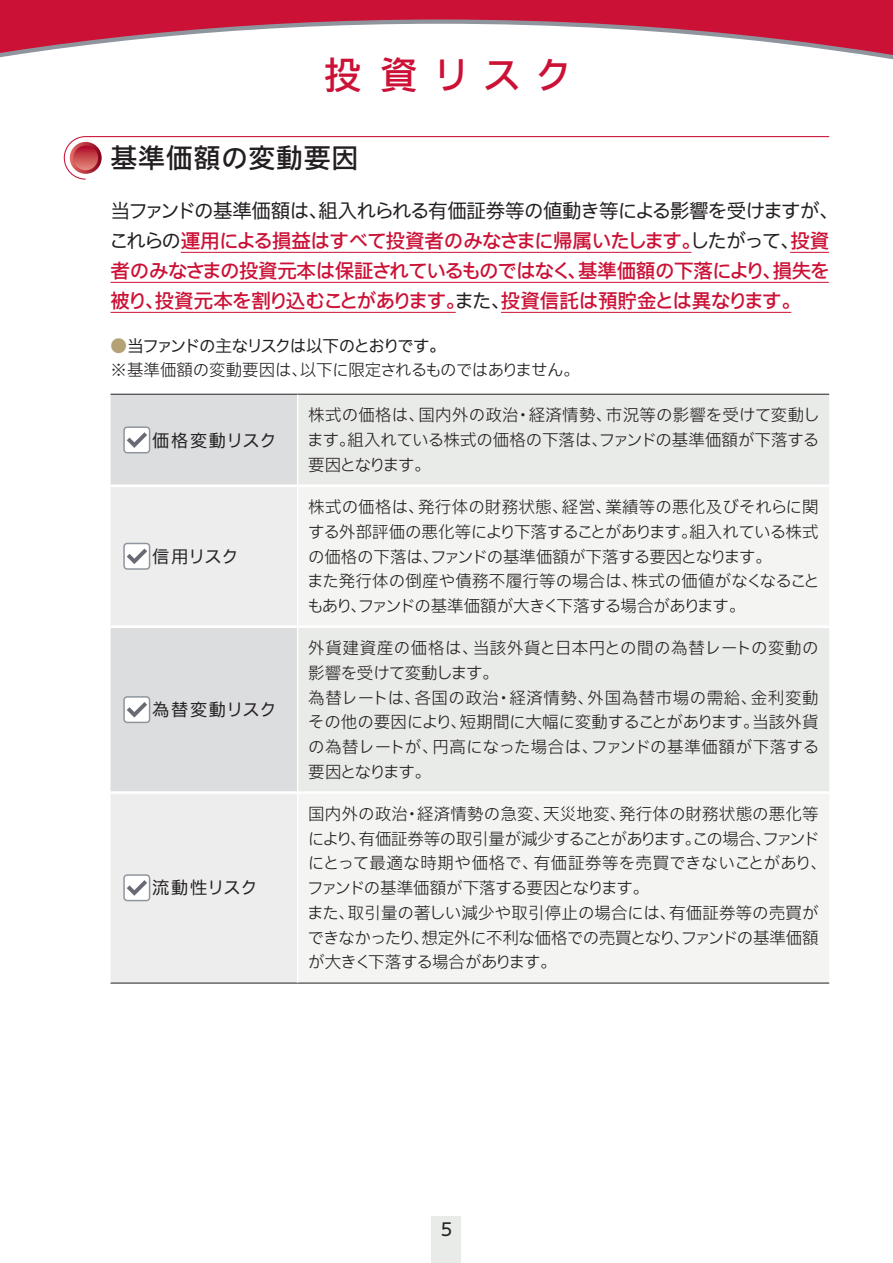
<style>
.page{position:relative;width:893px;height:1263px;background:#fff}
.page>*{position:absolute;margin:0;border:0;box-sizing:border-box;transform-origin:0 0}
.t1{font:37.5px "Iwa UCDA Goth Std Md 90 pv RKSJ H";letter-spacing:.385em;color:#cb1136}
.t2{font:27px "Iwa UCDA Goth Std Md 90 pv RKSJ H";letter-spacing:.025em;color:#231f20}
.t3{font:19.5px/30px "Iwa UCDA Goth Std Md 90 pv RKSJ H";letter-spacing:-.025em;color:#cb1136;text-align:justify}
.t4{font:19.5px "Iwa UCDA Goth Std Th 90 pv RKSJ H";letter-spacing:-.03em;color:#231f20}
.t5{font:18px "Iwa UCDA Goth Std Th 90 pv RKSJ H";color:#231f20}
.t6{font:17.25px "Iwa UCDA Goth Std Th 90 pv RKSJ H";letter-spacing:.045em;color:#231f20}
.t7{font:17.25px "Iwa UCDA Goth Std Th 90 pv RKSJ H";letter-spacing:-.01em;color:#231f20}
.t8{font:16.5px/24.8px "Iwa UCDA Goth Std Lt 90 pv RKSJ H";letter-spacing:-.005em;color:#231f20}
.t9{font:16.5px "Iwa UCDA Goth Std Th 90 pv RKSJ H";letter-spacing:-.1em;color:#231f20}
.s1{font-family:"Iwa UCDA Goth Std Th 90 pv RKSJ H";color:#231f20}
.s2{color:#b4a276}
</style>
<div class="page">
<svg style="left:0;top:0;width:893px;height:60px;fill:#cb1136"></svg>
<div style="left:432px;top:1216px;width:29px;height:47px;background:#e9ebe8"></div>
<div style="left:111px;top:395px;width:186px;height:89px;background:#dcdddf"></div>
<div style="left:298px;top:395px;width:531px;height:89px;background:#e9ebe8"></div>
<svg style="left:111px;top:487px;width:186px;height:496px;background:#e7e7e8"></svg>
<svg style="left:298px;top:487px;width:531px;height:496px;fill:#f4f5f3"></svg>
<hr style="left:111px;top:394px;width:718px;height:1px;background:#231f20">
<hr style="left:111px;top:983px;width:718px;height:1px;background:#231f20">
<hr style="left:111px;top:625px;width:186px;height:3px;background:#fff">
<hr style="left:298px;top:625px;width:531px;height:3px;background:#fff">
<hr style="left:111px;top:791px;width:718px;height:3px;background:#fff">
<div style="left:124px;top:427px;width:26px;height:26px;background:#fff;border-radius:3px"></div>
<div style="left:123px;top:426px;width:27px;height:27px;border:1px solid #8f959d;border-radius:3px"></div>
<svg style="left:127px;top:432px;width:20px;height:16px"></svg>
<div style="left:124px;top:543px;width:26px;height:26px;background:#fff;border-radius:3px"></div>
<div style="left:123px;top:543px;width:27px;height:27px;border:1px solid #8f959d;border-radius:3px"></div>
<svg style="left:127px;top:548px;width:20px;height:16px"></svg>
<div style="left:124px;top:697px;width:26px;height:25px;background:#fff;border-radius:3px"></div>
<div style="left:123px;top:696px;width:27px;height:27px;border:1px solid #8f959d;border-radius:3px"></div>
<svg style="left:127px;top:702px;width:20px;height:15px"></svg>
<div style="left:124px;top:875px;width:26px;height:25px;background:#fff;border-radius:3px"></div>
<div style="left:123px;top:874px;width:27px;height:27px;border:1px solid #8f959d;border-radius:3px"></div>
<svg style="left:127px;top:880px;width:20px;height:16px"></svg>
<svg style="left:64px;top:136px;width:765px;height:44px"></svg>
<svg style="left:70px;top:142px;width:32px;height:32px"></svg>
<svg style="left:73px;top:145px;width:25px;height:25px"></svg>
<hr style="left:181px;top:252px;width:510px;height:1px;background:#cb1136">
<hr style="left:790px;top:252px;width:39px;height:1px;background:#cb1136">
<hr style="left:111px;top:282px;width:718px;height:1px;background:#cb1136">
<hr style="left:111px;top:312px;width:345px;height:1px;background:#cb1136">
<hr style="left:501px;top:312px;width:290px;height:1px;background:#cb1136">
<h1 class="t1" style="left:324px;top:61px;width:250px">投資リスク</h1>
<h2 class="t2" style="left:111px;top:148px;width:249px">基準価額の変動要因</h2>
<p class="t4" style="left:111px;top:203px;width:730px">当ファンドの基準価額は、組入れられる有価証券等の値動き等による影響を受けますが、</p>
<p class="t3" style="left:109px;top:228px;width:722px"><span class="s1">これらの</span>運用による損益はすべて投資者のみなさまに帰属いたします。<span class="s1">したがって、</span>投資者のみなさまの投資元本は保証されているものではなく、基準価額の下落により、損失を被り、投資元本を割り込むことがあります。<span class="s1">また、</span>投資信託は預貯金とは異なります。</p>
<p class="t9" style="left:111px;top:339px;width:337px"><span class="s2">●</span>当ファンドの主なリスクは以下のとおりです。</p>
<p class="t8" style="left:111px;top:360px;width:471px">※基準価額の変動要因は、以下に限定されるものではありません。</p>
<p class="t6" style="left:152px;top:433px;width:126px">価格変動リスク</p>
<p class="t7" style="left:152px;top:550px;width:88px">信用リスク</p>
<p class="t6" style="left:152px;top:703px;width:126px">為替変動リスク</p>
<p class="t7" style="left:152px;top:881px;width:107px">流動性リスク</p>
<p class="t8" style="left:307px;top:405px;width:514px;text-align:justify">株式の価格は、国内外の政治・経済情勢、市況等の影響を受けて変動します。組入れている株式の価格の下落は、ファンドの基準価額が下落する要因となります。</p>
<p class="t8" style="left:307px;top:497px;width:514px">株式の価格は、発行体の財務状態、経営、業績等の悪化及びそれらに関する外部評価の悪化等により下落することがあります。組入れている株式の価格の下落は、ファンドの基準価額が下落する要因となります。<br>また発行体の倒産や債務不履行等の場合は、株式の価値がなくなることもあり、ファンドの基準価額が大きく下落する場合があります。</p>
<p class="t8" style="left:308px;top:638px;width:513px">外貨建資産の価格は、当該外貨と日本円との間の為替レートの変動の影響を受けて変動します。<br>為替レートは、各国の政治・経済情勢、外国為替市場の需給、金利変動その他の要因により、短期間に大幅に変動することがあります。当該外貨の為替レートが、円高になった場合は、ファンドの基準価額が下落する要因となります。</p>
<p class="t8" style="left:307px;top:803px;width:521px">国内外の政治・経済情勢の急変、天災地変、発行体の財務状態の悪化等により、有価証券等の取引量が減少することがあります。この場合、ファンドにとって最適な時期や価格で、有価証券等を売買できないことがあり、ファンドの基準価額が下落する要因となります。<br>また、取引量の著しい減少や取引停止の場合には、有価証券等の売買ができなかったり、想定外に不利な価格での売買となり、ファンドの基準価額が大きく下落する場合があります。</p>
<p class="t5" style="left:440px;top:1222px;width:14px">5</p>
</div>
